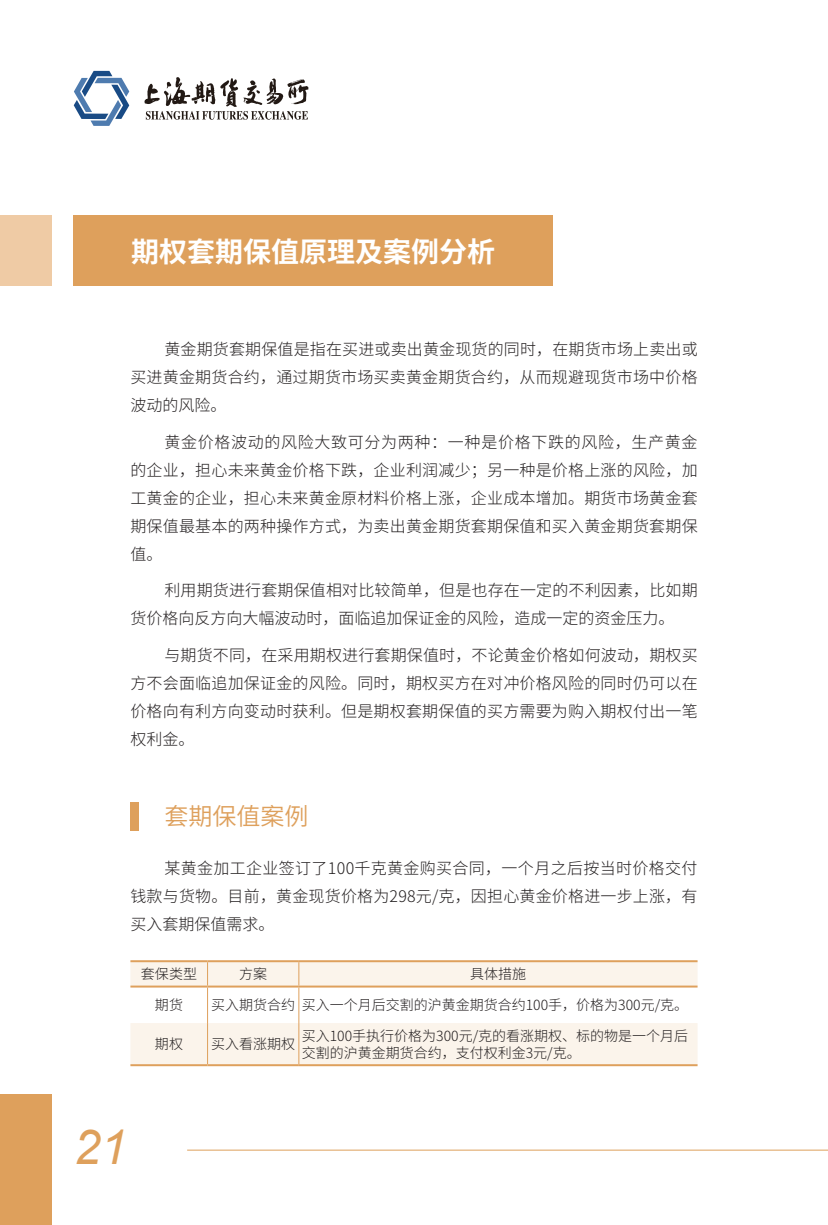
<style>
.page{position:relative;width:828px;height:1225px;background:#fff}
.page>*{position:absolute;margin:0;border:0;box-sizing:border-box;transform-origin:0 0}
.t1{font:italic 48px "Arial";color:#dea05c}
.t2{font:700 28px "Source Han Sans SC";color:#fff}
.t3{font:24px "Source Han Sans SC";color:#dea05c}
.t4{font:300 16px/28px "Source Han Sans SC";letter-spacing:.015em;color:#231f20;text-align:justify}
.t5{font:300 14px/16.8px "Source Han Sans SC";color:#231f20}
</style>
<div class="page">
<div style="left:0;top:1094px;width:51px;height:131px;background:#dea05c"></div>
<hr style="left:187px;top:1149px;width:641px;height:1px;background:#dea05c">
<svg style="left:74px;top:71px;width:55px;height:55px"></svg>
<svg style="left:144px;top:77px;width:164px;height:43px"></svg>
<svg style="left:130px;top:962px;width:567px;height:102px;fill:#fbf4eb"></svg>
<svg style="left:207px;top:962px;width:1px;height:23px"></svg>
<svg style="left:298px;top:962px;width:1px;height:23px"></svg>
<hr style="left:207px;top:987px;width:1px;height:36px;background:#dea05c">
<hr style="left:298px;top:987px;width:1px;height:36px;background:#dea05c">
<hr style="left:207px;top:1023px;width:1px;height:41px;background:#dea05c">
<hr style="left:298px;top:1023px;width:1px;height:41px;background:#dea05c">
<hr style="left:130px;top:960px;width:77px;height:2px;background:#dea05c">
<hr style="left:207px;top:960px;width:92px;height:2px;background:#dea05c">
<hr style="left:299px;top:960px;width:398px;height:2px;background:#dea05c">
<hr style="left:130px;top:1064px;width:77px;height:2px;background:#dea05c">
<hr style="left:207px;top:1064px;width:92px;height:2px;background:#dea05c">
<hr style="left:299px;top:1064px;width:398px;height:2px;background:#dea05c">
<hr style="left:130px;top:985px;width:77px;height:2px;background:#dea05c">
<hr style="left:207px;top:985px;width:92px;height:2px;background:#dea05c">
<hr style="left:299px;top:985px;width:398px;height:2px;background:#dea05c">
<div style="left:0;top:215px;width:51px;height:71px;background:#efcba5"></div>
<div style="left:74px;top:215px;width:479px;height:71px;background:#dea05c"></div>
<div style="left:130px;top:802px;width:9px;height:29px;background:#dea05c"></div>
<p class="t2" style="left:131px;top:235px;width:365px">期权套期保值原理及案例分析</p>
<p class="t4" style="left:130px;top:335px;width:569px;text-indent:34px">黄金期货套期保值是指在买进或卖出黄金现货的同时，在期货市场上卖出或买进黄金期货合约，通过期货市场买卖黄金期货合约，从而规避现货市场中价格波动的风险。</p>
<p class="t4" style="left:130px;top:428px;width:569px;text-indent:34px">黄金价格波动的风险大致可分为两种：一种是价格下跌的风险，生产黄金的企业，担心未来黄金价格下跌，企业利润减少；另一种是价格上涨的风险，加工黄金的企业，担心未来黄金原材料价格上涨，企业成本增加。期货市场黄金套期保值最基本的两种操作方式，为卖出黄金期货套期保值和买入黄金期货套期保值。</p>
<p class="t4" style="left:130px;top:576px;width:569px;text-indent:34px">利用期货进行套期保值相对比较简单，但是也存在一定的不利因素，比如期货价格向反方向大幅波动时，面临追加保证金的风险，造成一定的资金压力。</p>
<p class="t4" style="left:130px;top:641px;width:569px;text-indent:34px">与期货不同，在采用期权进行套期保值时，不论黄金价格如何波动，期权买方不会面临追加保证金的风险。同时，期权买方在对冲价格风险的同时仍可以在价格向有利方向变动时获利。但是期权套期保值的买方需要为购入期权付出一笔权利金。</p>
<p class="t3" style="left:164px;top:802px;width:145px">套期保值案例</p>
<p class="t4" style="left:130px;top:854px;width:568px;text-indent:34px">某黄金加工企业签订了100千克黄金购买合同，一个月之后按当时价格交付钱款与货物。目前，黄金现货价格为298元/克，因担心黄金价格进一步上涨，有买入套期保值需求。</p>
<p class="t5" style="left:141px;top:966px;width:57px">套保类型</p>
<p class="t5" style="left:239px;top:966px;width:29px">方案</p>
<p class="t5" style="left:470px;top:966px;width:58px">具体措施</p>
<p class="t5" style="left:155px;top:997px;width:29px">期货</p>
<p class="t5" style="left:211px;top:997px;width:85px">买入期货合约</p>
<p class="t5" style="left:302px;top:997px;width:388px">买入一个月后交割的沪黄金期货合约100手，价格为300元/克。</p>
<p class="t5" style="left:155px;top:1036px;width:29px">期权</p>
<p class="t5" style="left:211px;top:1036px;width:85px">买入看涨期权</p>
<p class="t5" style="left:302px;top:1027px;width:388px">买入100手执行价格为300元/克的看涨期权、标的物是一个月后交割的沪黄金期货合约，支付权利金3元/克。</p>
<h1 class="t1" style="left:74px;top:1116px;width:55px">21</h1>
</div>
